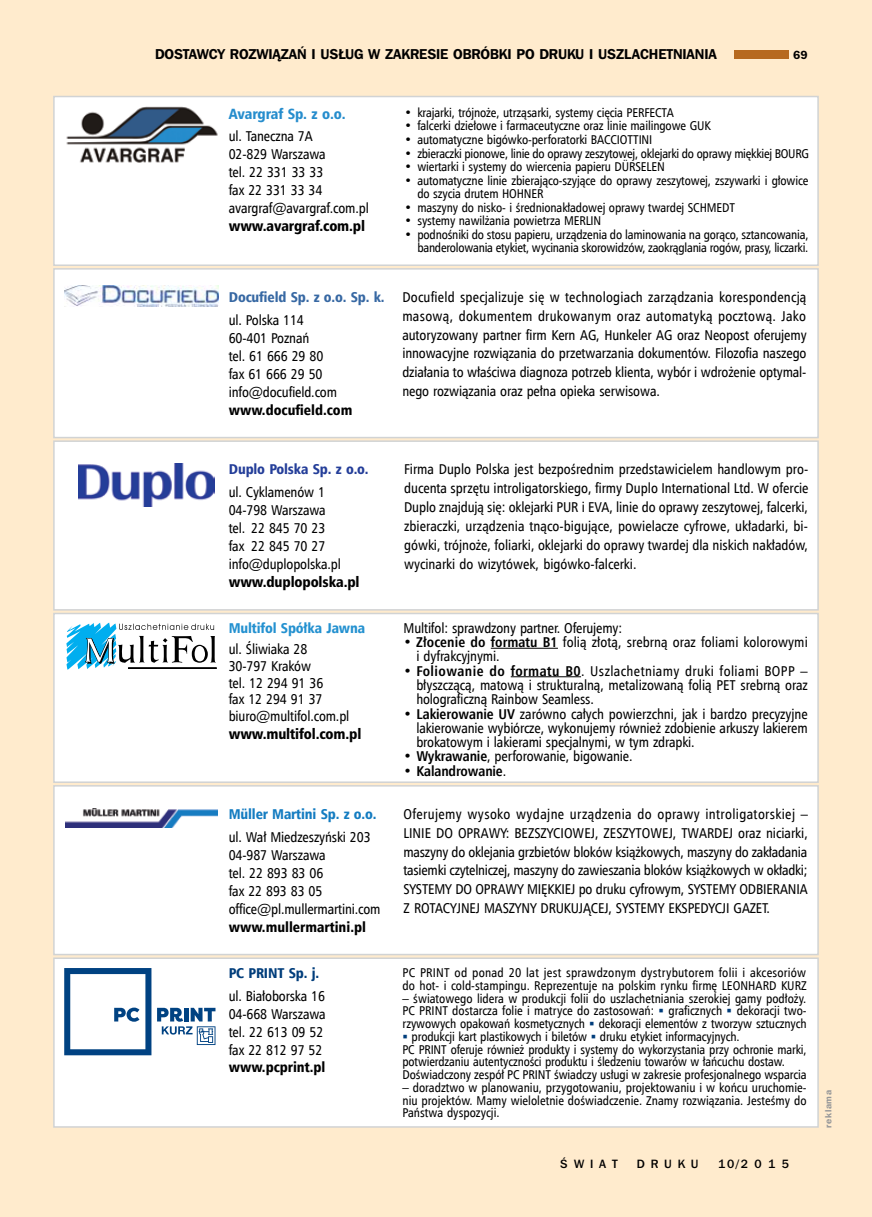
<style>
.page{position:relative;width:872px;height:1217px;background:#fff}
.page>*{position:absolute;margin:0;border:0;box-sizing:border-box;transform-origin:0 0}
.t1{font:14.25px/18px "Humnst 777 Cn EU";letter-spacing:-.01em;color:#000}
.t2{font:14.25px "Frnk Goth ITC Dm PL";letter-spacing:-.01em;color:#000}
.t3{font:14.25px "Humnst 777 Blk Cn PL";letter-spacing:-.01em;color:#000}
.t4{font:14.25px "Humnst 777 Blk Cn EU";color:#000}
.t5{font:14.25px "Humnst 777 Blk Cn EU";letter-spacing:-.01em;color:#3768a3}
.t6{font:14.25px "Humnst 777 Blk Cn EU";letter-spacing:-.01em;color:#147cc1}
.t7{font:14.25px "Humnst 777 Blk Cn EU";letter-spacing:-.01em;color:#243e99}
.t8{font:14.25px "Humnst 777 Blk Cn EU";letter-spacing:-.01em;color:#2491d0}
.t9{font:14.25px "Humnst 777 Blk Cn PL";letter-spacing:-.01em;color:#268dcd}
.t10{font:700 14.25px "Humnst 777 Cn EU";letter-spacing:-.01em;color:#000}
.t11{font:14.25px "Humnst 777 Blk Cn EU";letter-spacing:-.01em;color:#003d7b}
.t12{font:12.75px/12.8px "Humnst 777 Cn EU";letter-spacing:-.01em;color:#000}
.t13{font:12.75px/12.8px "Humnst 777 Cn EU";letter-spacing:.015em;color:#000}
.t14{font:12px "Frnk Goth ITC Md PL";letter-spacing:.49em;color:#000}
.t15{font:12px "P Franklin Demi A";color:#000}
.t16{font:9px "Frnk Goth ITC Dm PL";letter-spacing:.07em;color:#939598}
.s1{font-weight:700}
.s2{font-weight:400}
.s3{color:#003d7b}
</style>
<div class="page">
<div style="left:0;top:0;width:872px;height:1216px;background:#ffebcd"></div>
<div style="left:53px;top:440px;width:766px;height:170px;background:#fff;border:2px solid #d1d3d4"></div>
<img style="left:78px;top:463px;width:137px;height:43px">
<div style="left:53px;top:96px;width:766px;height:170px;background:#fff;border:2px solid #d1d3d4"></div>
<img style="left:66px;top:106px;width:152px;height:57px">
<div style="left:53px;top:612px;width:766px;height:170px;background:#fff;border:2px solid #d1d3d4"></div>
<hr style="left:491px;top:647px;width:67px;height:1px;background:#000">
<hr style="left:511px;top:676px;width:70px;height:1px;background:#000">
<hr style="left:128px;top:667px;width:89px;height:1px;background:#000">
<svg style="left:66px;top:622px;width:150px;height:47px"></svg>
<div style="left:53px;top:784px;width:766px;height:171px;background:#fff;border:2px solid #d1d3d4"></div>
<img style="left:66px;top:808px;width:152px;height:18px">
<div style="left:53px;top:957px;width:766px;height:170px;background:#fff;border:2px solid #d1d3d4"></div>
<svg style="left:64px;top:968px;width:87px;height:86px"></svg>
<svg style="left:157px;top:1007px;width:58px;height:37px"></svg>
<div style="left:53px;top:268px;width:766px;height:170px;background:#fff;border:2px solid #d1d3d4"></div>
<img style="left:65px;top:285px;width:153px;height:22px">
<div style="left:735px;top:50px;width:54px;height:9px;background:#b6691f"></div>
<p class="t2" style="left:155px;top:45px;width:563px">DOSTAWCY ROZWIĄZAŃ I USŁUG W ZAKRESIE OBRÓBKI PO DRUKU I USZLACHETNIANIA</p>
<p class="t15" style="left:793px;top:49px;width:16px">69</p>
<p class="t9" style="left:229px;top:104px;width:118px">Avargraf Sp. z o.o.</p>
<p class="t1" style="left:229px;top:127px;width:142px">ul. Taneczna 7A<br>02-829 Warszawa<br>tel. 22 331 33 33<br>fax 22 331 33 34 avargraf@avargraf.com.pl</p>
<p class="t3" style="left:229px;top:217px;width:138px">www.avargraf.com.pl</p>
<p class="t5" style="left:229px;top:288px;width:157px">Docufield Sp. z o.o. Sp. k.</p>
<p class="t1" style="left:229px;top:310px;width:110px">ul. Polska 114<br>60-401 Poznań<br>tel. 61 666 29 80 fax 61 666 29 50 info@docufield.com</p>
<p class="t4" style="left:229px;top:400px;width:125px">www.docufield.com</p>
<p class="t12" style="left:404px;top:106px;width:271px">• krajarki, trójnoże, utrząsarki, systemy cięcia PERFECTA</p>
<p class="t12" style="left:404px;top:119px;width:307px">• falcerki dziełowe i farmaceutyczne oraz linie mailingowe GUK</p>
<p class="t12" style="left:404px;top:133px;width:249px">• automatyczne bigówko-perforatorki BACCIOTTINI</p>
<p class="t12" style="left:404px;top:147px;width:406px">• zbieraczki pionowe, linie do oprawy zeszytowej, oklejarki do oprawy miękkiej BOURG</p>
<p class="t12" style="left:404px;top:160px;width:262px">• wiertarki i systemy do wiercenia papieru DÜRSELEN</p>
<p class="t12" style="left:417px;top:173px;width:393px;line-height:13.5px;text-indent:-13px">• automatyczne linie zbierająco-szyjące do oprawy zeszytowej, zszywarki i głowice do szycia drutem HOHNER</p>
<p class="t12" style="left:404px;top:201px;width:332px">• maszyny do nisko- i średnionakładowej oprawy twardej SCHMEDT</p>
<p class="t12" style="left:404px;top:214px;width:198px">• systemy nawilżania powietrza MERLIN</p>
<p class="t12" style="left:404px;top:227px;width:405px;line-height:13.5px;text-align:right">• podnośniki do stosu papieru, urządzenia do laminowania na gorąco, sztancowania, banderolowania etykiet, wycinania skorowidzów, zaokrąglania rogów, prasy, liczarki.</p>
<p class="t1" style="left:402px;top:287px;width:406px;line-height:18.8px;text-align:justify">Docufield specjalizuje się w technologiach zarządzania korespondencją masową, dokumentem drukowanym oraz automatyką pocztową. Jako autoryzowany partner firm Kern AG, Hunkeler AG oraz Neopost oferujemy innowacyjne rozwiązania do przetwarzania dokumentów. Filozofia naszego działania to właściwa diagnoza potrzeb klienta, wybór i wdrożenie optymal&shy;nego rozwiązania oraz pełna opieka serwisowa.</p>
<p class="t7" style="left:229px;top:460px;width:141px">Duplo Polska Sp. z o.o.</p>
<p class="t1" style="left:229px;top:482px;width:114px">ul. Cyklamenów 1<br>04-798 Warszawa tel. 22 845 70 23 fax 22 845 70 27 info@duplopolska.pl</p>
<p class="t3" style="left:229px;top:572px;width:132px">www.duplopolska.pl</p>
<p class="t8" style="left:229px;top:618px;width:138px">Multifol Spółka Jawna</p>
<p class="t1" style="left:229px;top:640px;width:122px;line-height:16.8px">ul. Śliwiaka 28<br>30-797 Kraków<br>tel. 12 294 91 36<br>fax 12 294 91 37 biuro@multifol.com.pl</p>
<p class="t3" style="left:229px;top:724px;width:134px">www.multifol.com.pl</p>
<p class="t6" style="left:229px;top:805px;width:149px">Müller Martini Sp. z o.o.</p>
<p class="t1" style="left:229px;top:827px;width:153px">ul. Wał Miedzeszyński 203<br>04-987 Warszawa<br>tel. 22 893 83 06<br>fax 22 893 83 05 office@pl.mullermartini.com</p>
<p class="t4" style="left:229px;top:917px;width:139px">www.mullermartini.pl</p>
<p class="t11" style="left:229px;top:964px;width:92px">PC PRINT Sp. j.</p>
<p class="t1" style="left:229px;top:986px;width:99px">ul. Białoborska 16<br>04-668 Warszawa tel. 22 613 09 52 fax 22 812 97 52</p>
<p class="t4" style="left:229px;top:1057px;width:98px">www.pcprint.pl</p>
<p class="t1" style="left:404px;top:460px;width:406px;line-height:18.9px;text-align:justify">Firma Duplo Polska jest bezpośrednim przedstawicielem handlowym pro&shy;ducenta sprzętu introligatorskiego, firmy Duplo International Ltd. W ofercie Duplo znajdują się: oklejarki PUR i EVA, linie do oprawy zeszytowej, falcerki, zbieraczki, urządzenia tnąco-bigujące, powielacze cyfrowe, układarki, bi&shy;gówki, trójnoże, foliarki, oklejarki do oprawy twardej dla niskich nakładów, wycinarki do wizytówek, bigówko-falcerki.</p>
<p class="t1" style="left:403px;top:618px;width:220px">Multifol: sprawdzony partner. Oferujemy:</p>
<p class="t1" style="left:416px;top:635px;width:393px;line-height:14.2px;text-indent:-13px">• <span class="s1">Złocenie do formatu B1</span> folią złotą, srebrną oraz foliami kolorowymi i dyfrakcyjnymi.</p>
<p class="t1" style="left:416px;top:663px;width:393px;line-height:14.2px;text-align:justify;text-indent:-13px">• <span class="s1">Foliowanie do formatu B0</span>. Uszlachetniamy druki foliami BOPP – błyszczącą, matową i strukturalną, metalizowaną folią PET srebrną oraz holograficzną Rainbow Seamless.</p>
<p class="t1" style="left:416px;top:706px;width:393px;line-height:14.2px;text-align:justify;text-indent:-13px">• <span class="s1">Lakierowanie UV</span> zarówno całych powierzchni, jak i bardzo precyzyjne lakierowanie wybiórcze, wykonujemy również zdobienie arkuszy lakierem brokatowym i lakierami specjalnymi, w tym zdrapki.</p>
<p class="t1" style="left:403px;top:747px;width:230px">• <span class="s1">Wykrawanie</span>, perforowanie, bigowanie.</p>
<p class="t10" style="left:403px;top:761px;width:104px"><span class="s2">•</span> Kalandrowanie<span class="s2">.</span></p>
<p class="t1" style="left:403px;top:804px;width:406px;line-height:18.8px;text-align:justify">Oferujemy wysoko wydajne urządzenia do oprawy introligatorskiej – LINIE DO OPRAWY: BEZSZYCIOWEJ, ZESZYTOWEJ, TWARDEJ oraz niciarki, maszyny do oklejania grzbietów bloków książkowych, maszyny do zakładania tasiemki czytelniczej, maszyny do zawieszania bloków książkowych w okładki; SYSTEMY DO OPRAWY MIĘKKIEJ po druku cyfrowym, SYSTEMY ODBIERANIA Z ROTACYJNEJ MASZYNY DRUKUJĄCEJ, SYSTEMY EKSPEDYCJI GAZET.</p>
<p class="t13" style="left:402px;top:965px;width:406px">PC PRINT od ponad 20 lat jest sprawdzonym dystrybutorem folii i akcesoriów do hot- i cold-stampingu. Reprezentuje na polskim rynku firmę LEONHARD KURZ</p>
<p class="t12" style="left:402px;top:991px;width:405px;text-align:justify">– światowego lidera w produkcji folii do uszlachetniania szerokiej gamy podłoży.<br>PC PRINT dostarcza folie i matryce do zastosowań: <span class="s3">▪</span> graficznych <span class="s3">▪</span> dekoracji two&shy;rzywowych opakowań kosmetycznych <span class="s3">▪</span> dekoracji elementów z tworzyw sztucznych</p>
<p class="t12" style="left:402px;top:1029px;width:406px"><span class="s3">▪</span> produkcji kart plastikowych i biletów <span class="s3">▪</span> druku etykiet informacyjnych.<br>PC PRINT oferuje również produkty i systemy do wykorzystania przy ochronie marki, potwierdzaniu autentyczności produktu i śledzeniu towarów w łańcuchu dostaw.<br>Doświadczony zespół PC PRINT świadczy usługi w zakresie profesjonalnego wsparcia</p>
<p class="t12" style="left:402px;top:1080px;width:405px;text-align:justify">– doradztwo w planowaniu, przygotowaniu, projektowaniu i w końcu uruchomie&shy;niu projektów. Mamy wieloletnie doświadczenie. Znamy rozwiązania. Jesteśmy do Państwa dyspozycji.</p>
<p class="t14" style="left:560px;top:1155px;width:59px">ŚWIAT</p>
<p class="t14" style="left:637px;top:1155px;width:63px">DRUKU</p>
<p class="t14" style="left:718px;top:1155px;width:72px">10/2 0 1 5</p>
<p class="t16" style="left:822px;top:1127px;width:39px;rotate:-90deg">reklama</p>
</div>
